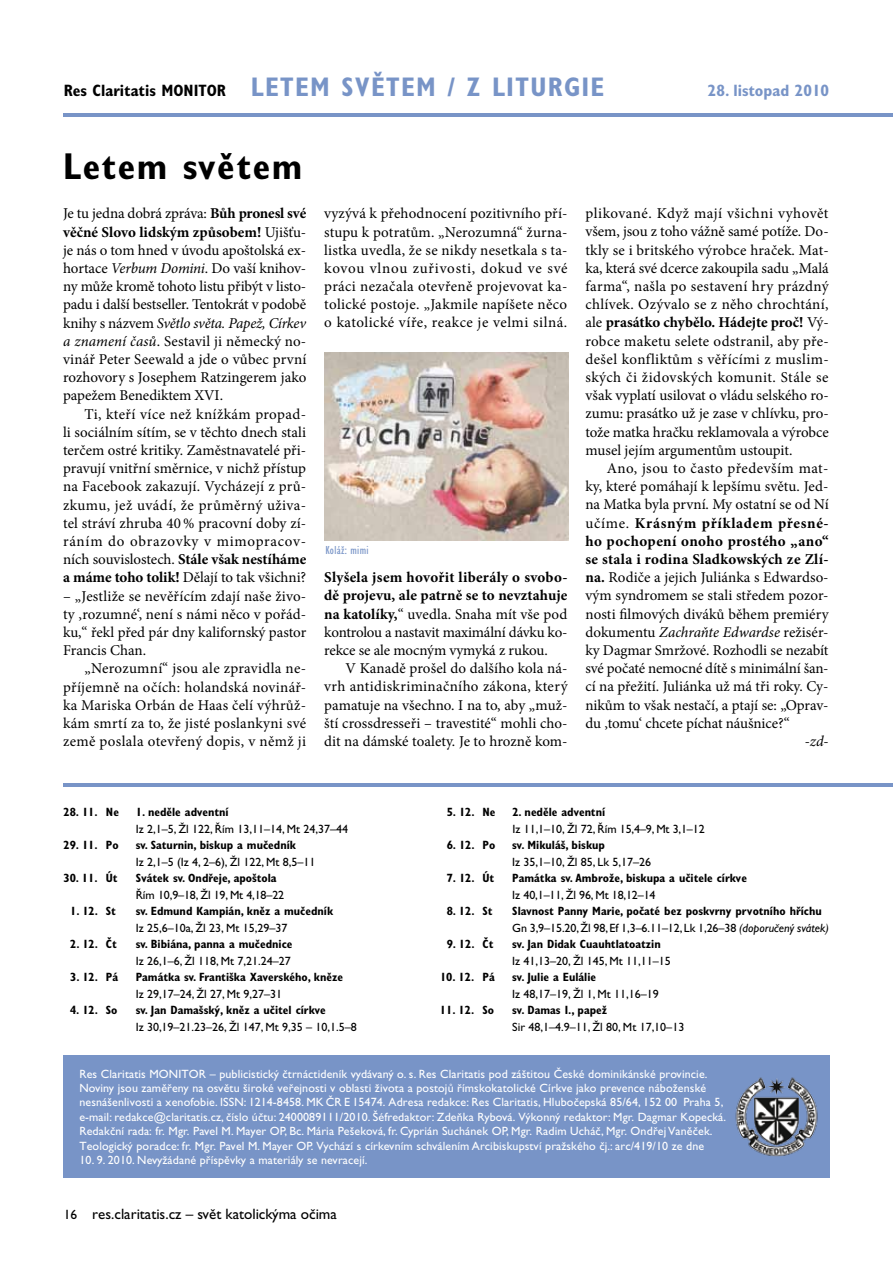
<style>
.page{position:relative;width:893px;height:1263px;background:#fff}
.page>*{position:absolute;margin:0;border:0;box-sizing:border-box;transform-origin:0 0}
.t1{font:700 condensed 37.5px "Gill Sans Std";letter-spacing:.04em;color:#000}
.t2{font:700 condensed 27px "Gill Sans Std";letter-spacing:.05em;color:#7894c7}
.t3{font:700 condensed 16.5px "Gill Sans Std";color:#000}
.t4{font:700 condensed 16.5px "Gill Sans Std";color:#7894c7}
.t5{font:15px/18.1px "Minion Pro";color:#000;text-align:justify}
.t6{font:15px "Gill Sans Std";color:#000}
.t7{font:italic 15px "Minion Pro";color:#000}
.t8{font:12px/14.4px "Gill Sans Std";letter-spacing:.01em;color:#fff}
.t9{font:700 condensed 12px/16.5px "Gill Sans Std";color:#000}
.t10{font:12px "Gill Sans Std";color:#000}
.t11{font:condensed 12px "Gill Sans Std";letter-spacing:.03em;color:#7894c7}
.s1{font-weight:700}
.s2{font-style:italic}
.s3{font-weight:400;font-stretch:normal}
.s4{font-weight:400;font-style:italic;font-stretch:normal}
.s5{font-size:13.5px}
</style>
<div class="page">
<hr style="left:64px;top:113px;width:829px;height:4px;background:#7894c7">
<div style="left:64px;top:1056px;width:766px;height:122px;background:#7894c7"></div>
<hr style="left:63px;top:783px;width:830px;height:4px;background:#7894c7">
<img style="left:735px;top:1077px;width:83px;height:80px">
<img style="left:324px;top:353px;width:244px;height:187px">
<h2 class="t2" style="left:251px;top:71px;width:256px">LETEM SVĚTEM / Z Litur</h2>
<h2 class="t2" style="left:564px;top:71px;width:42px">giE</h2>
<p class="t3" style="left:64px;top:81px;width:164px">Res Claritatis MONITOR</p>
<p class="t4" style="left:708px;top:81px;width:123px">28. listopad 2010</p>
<h1 class="t1" style="left:63px;top:144px;width:241px">Letem světem</h1>
<p class="t5" style="left:63px;top:205px;width:245px">Je tu jedna dobrá zpráva: <span class="s1">Bůh pronesl své věčné Slovo lidským způsobem!</span> Ujišťu&shy;je nás o tom hned v úvodu apoštolská ex&shy;hortace <span class="s2">Verbum Domini</span>. Do vaší knihov&shy;ny může kromě tohoto listu přibýt v listo&shy;padu i další bestseller. Tentokrát v podobě knihy s názvem <span class="s2">Světlo světa. Papež, Církev a znamení časů</span>. Sestavil ji německý no&shy;vinář Peter Seewald a jde o vůbec první rozhovory s Josephem Ratzingerem jako papežem Benediktem XVI.</p>
<p class="t5" style="left:63px;top:405px;width:245px;text-indent:21px">Ti, kteří více než knížkám propad&shy;li sociálním sítím, se v těchto dnech stali terčem ostré kritiky. Zaměstnavatelé při&shy;pravují vnitřní směrnice, v nichž přístup na Facebook zakazují. Vycházejí z prů&shy;zkumu, jež uvádí, že průměrný uživa&shy;tel stráví zhruba 40% pracovní doby zí&shy;ráním do obrazovky v mimopracov&shy;ních souvislostech. <span class="s1">Stále však nestíháme a máme toho tolik!</span> Dělají to tak všichni?</p>
<p class="t5" style="left:63px;top:587px;width:245px">– „Jestliže se nevěřícím zdají naše živo&shy;ty ‚rozumné‘, není s námi něco v pořád&shy;ku,“ řekl před pár dny kalifornský pastor Francis Chan.</p>
<p class="t5" style="left:63px;top:659px;width:245px;text-indent:21px">„Nerozumní“ jsou ale zpravidla ne&shy;příjemně na očích: holandská novinář&shy;ka Mariska Orbán de Haas čelí výhrůž&shy;kám smrtí za to, že jisté poslankyni své země poslala otevřený dopis, v němž ji</p>
<p class="t5" style="left:324px;top:204px;width:245px">vyzývá k přehodnocení pozitivního pří&shy;stupu k potratům. „Nerozumná“ žurna&shy;listka uvedla, že se nikdy nesetkala s ta&shy;kovou vlnou zuřivosti, dokud ve své práci nezačala otevřeně projevovat ka&shy;tolické postoje. „Jakmile napíšete něco o katolické víře, reakce je velmi silná.</p>
<p class="t11" style="left:325px;top:543px;width:45px">Koláž: mimi</p>
<p class="t5" style="left:324px;top:568px;width:245px"><span class="s1">Slyšela jsem hovořit liberály o svobo&shy;dě projevu, ale patrně se to nevztahuje na katolíky,</span>“ uvedla. Snaha mít vše pod kontrolou a nastavit maximální dávku ko&shy;rekce se ale mocným vymyká z rukou.</p>
<p class="t5" style="left:324px;top:659px;width:245px;text-indent:21px">V Kanadě prošel do dalšího kola ná&shy;vrh antidiskriminačního zákona, který pamatuje na všechno. I na to, aby „muž&shy;ští crossdresseři – travestité“ mohli cho&shy;dit na dámské toalety. Je to hrozně kom-</p>
<p class="t5" style="left:585px;top:204px;width:245px">plikované. Když mají všichni vyhovět všem, jsou z toho vážně samé potíže. Do&shy;tkly se i britského výrobce hraček. Mat&shy;ka, která své dcerce zakoupila sadu „Malá farma“, našla po sestavení hry prázdný chlívek. Ozývalo se z něho chrochtání, ale <span class="s1">prasátko chybělo. Hádejte proč!</span> Vý&shy;robce maketu selete odstranil, aby pře&shy;dešel konfliktům s věřícími z muslim&shy;ských či židovských komunit. Stále se však vyplatí usilovat o vládu selského ro&shy;zumu: prasátko už je zase v chlívku, pro&shy;tože matka hračku reklamovala a výrobce musel jejím argumentům ustoupit.</p>
<p class="t5" style="left:585px;top:459px;width:245px;text-indent:21px">Ano, jsou to často především mat&shy;ky, které pomáhají k lepšímu světu. Jed&shy;na Matka byla první. My ostatní se od Ní učíme. <span class="s1">Krásným příkladem přesné&shy;ho pochopení onoho prostého „ano“ se stala i rodina Sladkowských ze Zlí&shy;na.</span> Rodiče a jejich Juliánka s Edwardso&shy;vým syndromem se stali středem pozor&shy;nosti filmových diváků během premiéry dokumentu <span class="s2">Zachraňte Edwardse</span> režisér&shy;ky Dagmar Smržové. Rozhodli se nezabít své počaté nemocné dítě s minimální šan&shy;cí na přežití. Juliánka už má tři roky. Cy&shy;nikům to však nestačí, a ptají se: „Oprav&shy;du ‚tomu‘ chcete píchat náušnice?“</p>
<p class="t7" style="left:805px;top:731px;width:25px">-zd-</p>
<p class="t9" style="left:63px;top:804px;width:57px">28. 11. Ne</p>
<p class="t9" style="left:136px;top:804px;width:95px">1. neděle adventní</p>
<p class="t10" style="left:136px;top:822px;width:214px">Iz 2,1–5, Žl 122, Řím 13,11–14, Mt 24,37–44</p>
<p class="t9" style="left:63px;top:837px;width:57px">29. 11. Po</p>
<p class="t9" style="left:136px;top:837px;width:162px">sv. Saturnin, biskup a mučedník</p>
<p class="t10" style="left:136px;top:855px;width:181px">Iz 2,1–5 (Iz 4, 2–6), Žl 122, Mt 8,5–11</p>
<p class="t9" style="left:63px;top:870px;width:56px">30. 11. Út</p>
<p class="t9" style="left:136px;top:870px;width:142px">Svátek sv. Ondřeje, apoštola</p>
<p class="t10" style="left:136px;top:888px;width:150px">Řím 10,9–18, Žl 19, Mt 4,18–22</p>
<p class="t9" style="left:70px;top:903px;width:47px">1. 12. St</p>
<p class="t9" style="left:136px;top:903px;width:199px">sv. Edmund Kampián, kněz a mučedník</p>
<p class="t10" style="left:136px;top:921px;width:153px">Iz 25,6–10a, Žl 23, Mt 15,29–37</p>
<p class="t9" style="left:70px;top:936px;width:48px">2. 12.Čt</p>
<p class="t9" style="left:136px;top:936px;width:158px">sv. Bibiána, panna a mučednice</p>
<p class="t10" style="left:136px;top:954px;width:157px">Iz 26,1–6, Žl 118, Mt 7,21.24–27</p>
<p class="t9" style="left:70px;top:969px;width:50px">3. 12. Pá</p>
<p class="t9" style="left:136px;top:969px;width:209px">Památka sv. Františka Xaverského, kněze</p>
<p class="t10" style="left:136px;top:987px;width:148px">Iz 29,17–24, Žl 27, Mt 9,27–31</p>
<p class="t9" style="left:70px;top:1002px;width:49px">4. 12. So</p>
<p class="t9" style="left:136px;top:1002px;width:192px">sv. Jan Damašský, kněz a učitel církve</p>
<p class="t10" style="left:136px;top:1020px;width:223px">Iz 30,19–21.23–26, Žl 147, Mt 9,35 – 10,1.5–8</p>
<p class="t9" style="left:447px;top:804px;width:50px">5. 12. Ne</p>
<p class="t9" style="left:512px;top:804px;width:95px">2. neděle adventní</p>
<p class="t10" style="left:512px;top:822px;width:194px">Iz 11,1–10, Žl 72, Řím 15,4–9, Mt 3,1–12</p>
<p class="t9" style="left:447px;top:837px;width:50px">6. 12. Po</p>
<p class="t9" style="left:512px;top:837px;width:94px">sv. Mikuláš, biskup</p>
<p class="t10" style="left:512px;top:855px;width:140px">Iz 35,1–10, Žl 85, Lk 5,17–26</p>
<p class="t9" style="left:447px;top:870px;width:49px">7. 12. Út</p>
<p class="t9" style="left:512px;top:870px;width:236px">Památka sv. Ambrože, biskupa a učitele církve</p>
<p class="t10" style="left:512px;top:888px;width:145px">Iz 40,1–11, Žl 96, Mt 18,12–14</p>
<p class="t9" style="left:447px;top:903px;width:47px">8. 12. St</p>
<p class="t9" style="left:512px;top:903px;width:318px">Slavnost Panny Marie, počaté bez poskvrny prvotního hříchu<br><span class="s3">Gn 3,9–15.20, Žl 98, Ef 1,3–6.11–12, Lk 1,26–38</span> <span class="s4">(doporučený svátek)</span></p>
<p class="t9" style="left:447px;top:936px;width:48px">9. 12.Čt</p>
<p class="t9" style="left:512px;top:936px;width:150px">sv. Jan Didak Cuauhtlatoatzin</p>
<p class="t10" style="left:512px;top:954px;width:160px">Iz 41,13–20, Žl 145, Mt 11,11–15</p>
<p class="t9" style="left:440px;top:969px;width:56px">10. 12. Pá</p>
<p class="t9" style="left:512px;top:969px;width:85px">sv. Julie a Eulálie</p>
<p class="t10" style="left:512px;top:987px;width:148px">Iz 48,17–19, Žl 1, Mt 11,16–19</p>
<p class="t9" style="left:440px;top:1002px;width:56px">11. 12. So</p>
<p class="t9" style="left:512px;top:1002px;width:96px">sv. Damas I., papež</p>
<p class="t10" style="left:512px;top:1020px;width:174px">Sir 48,1–4.9–11, Žl 80, Mt 17,10–13</p>
<p class="t8" style="left:79px;top:1066px;width:648px">Res Claritatis MONITOR – publicistický čtrnáctideník vydávaný o. s. Res Claritatis pod záštitou České dominikánské provincie.<br>Noviny jsou zaměřeny na osvětu široké veřejnosti v oblasti života a postojů římskokatolické Církve jako prevence náboženské nesnášenlivosti a xenofobie. ISSN: 1214-8458. MK ČR E 15474. Adresa redakce: Res Claritatis, Hlubočepská 85/64, 152 00 Praha 5, e-mail: redakce@claritatis.cz, číslo účtu: 2400089111/2010. Šéfredaktor: Zdeňka Rybová. Výkonný redaktor: Mgr. Dagmar Kopecká.<br>Redakční rada: fr. Mgr. Pavel M. Mayer OP, Bc. Mária Pešeková, fr. Cyprián Suchánek OP, Mgr. Radim Ucháč, Mgr. Ondřej Vaněček.<br>Teologický poradce: fr. Mgr. Pavel M. Mayer OP. Vychází s církevním schválením Arcibiskupství pražského čj.: arc/419/10 ze dne</p>
<p class="t8" style="left:79px;top:1153px;width:290px">10. 9. 2010. Nevyžádané příspěvky a materiály se nevracejí.</p>
<p class="t6" style="left:64px;top:1206px;width:275px"><span class="s5">16</span> res.claritatis.cz – svět katolickýma očima</p>
</div>
